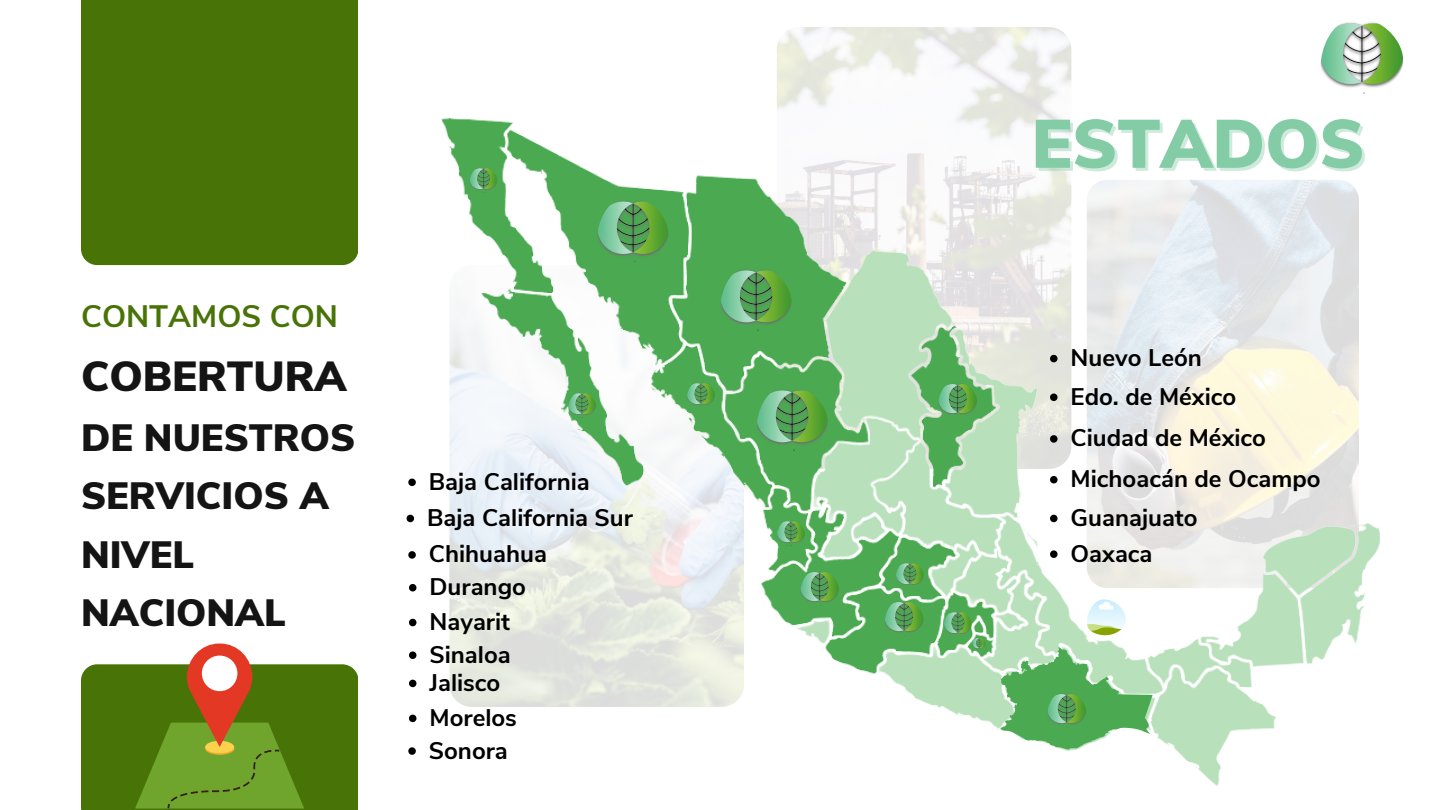
<style>
.page{position:relative;width:1440px;height:810px;background:#fff}
.page>*{position:absolute;margin:0;border:0;box-sizing:border-box;transform-origin:0 0}
.t1{font:900 68.2px "Nunito Sans";color:#83cca5}
.t2{font:900 42px "Nunito Sans";color:#141414}
.t3{font:900 38px/58.5px "Nunito Sans";color:#141414}
.t4{font:700 31px "Nunito Sans";color:#487307}
.t5{font:700 24px/36.3px "Nunito Sans";color:#000}
</style>
<div class="page">
<img style="left:777px;top:27px;width:294px;height:442px;border-radius:22px">
<div style="left:81px;top:0;width:277px;height:265px;background:#487307"></div>
<img style="left:406px;top:81px;width:974px;height:705px">
<img style="left:597px;top:197px;width:72px;height:68px">
<img style="left:720px;top:265px;width:73px;height:69px">
<img style="left:756px;top:385px;width:73px;height:69px">
<img style="left:938px;top:381px;width:40px;height:38px">
<img style="left:896px;top:561px;width:28px;height:27px">
<img style="left:884px;top:600px;width:40px;height:37px">
<img style="left:944px;top:610px;width:28px;height:27px">
<img style="left:972px;top:637px;width:14px;height:13px">
<img style="left:800px;top:570px;width:40px;height:37px">
<img style="left:777px;top:520px;width:28px;height:27px">
<img style="left:687px;top:381px;width:28px;height:27px">
<img style="left:568px;top:392px;width:29px;height:27px">
<img style="left:469px;top:167px;width:29px;height:26px">
<svg style="left:81px;top:644px;width:277px;height:166px"></svg>
<img style="left:1320px;top:22px;width:84px;height:75px">
<img style="left:1087px;top:599px;width:39px;height:36px">
<svg style="left:1000px;top:647px;width:153px;height:103px"></svg>
<svg style="left:408px;top:479px;width:8px;height:7px"></svg>
<svg style="left:407px;top:515px;width:7px;height:7px"></svg>
<svg style="left:408px;top:551px;width:8px;height:8px"></svg>
<svg style="left:1050px;top:435px;width:8px;height:8px"></svg>
<svg style="left:409px;top:584px;width:7px;height:7px"></svg>
<svg style="left:1050px;top:394px;width:8px;height:7px"></svg>
<svg style="left:1050px;top:515px;width:8px;height:7px"></svg>
<svg style="left:409px;top:680px;width:7px;height:7px"></svg>
<svg style="left:1050px;top:476px;width:8px;height:7px"></svg>
<svg style="left:409px;top:715px;width:7px;height:7px"></svg>
<svg style="left:409px;top:619px;width:7px;height:7px"></svg>
<svg style="left:1050px;top:355px;width:8px;height:7px"></svg>
<svg style="left:409px;top:651px;width:7px;height:8px"></svg>
<svg style="left:408px;top:747px;width:8px;height:8px"></svg>
<svg style="left:1050px;top:550px;width:8px;height:8px"></svg>
<img style="left:1047px;top:692px;width:40px;height:37px">
<p class="t4" style="left:81px;top:296px;width:259px">CONTAMOS CON</p>
<h2 class="t2" style="left:81px;top:348px;width:267px">COBERTURA</h2>
<h3 class="t3" style="left:81px;top:409px;width:276px">DE NUESTROS<br>SERVICIOS A<br>NIVEL<br>NACIONAL</h3>
<p class="t5" style="left:427px;top:464px;width:207px">Baja California<br>Baja California Sur<br>Chihuahua</p>
<p class="t5" style="left:430px;top:569px;width:98px">Durango</p>
<p class="t5" style="left:430px;top:604px;width:82px">Nayarit</p>
<p class="t5" style="left:430px;top:637px;width:83px">Sinaloa</p>
<p class="t5" style="left:430px;top:665px;width:72px">Jalisco</p>
<p class="t5" style="left:430px;top:700px;width:89px">Morelos</p>
<p class="t5" style="left:429px;top:733px;width:81px">Sonora</p>
<h1 class="t1" style="left:1031px;top:99px;width:335px">ESTADOS</h1>
<p class="t5" style="left:1071px;top:340px;width:133px">Nuevo León</p>
<p class="t5" style="left:1071px;top:379px;width:167px">Edo. de México</p>
<p class="t5" style="left:1071px;top:420px;width:197px">Ciudad de México</p>
<p class="t5" style="left:1071px;top:461px;width:252px">Michoacán de Ocampo</p>
<p class="t5" style="left:1071px;top:500px;width:128px">Guanajuato</p>
<p class="t5" style="left:1071px;top:536px;width:84px">Oaxaca</p>
</div>
